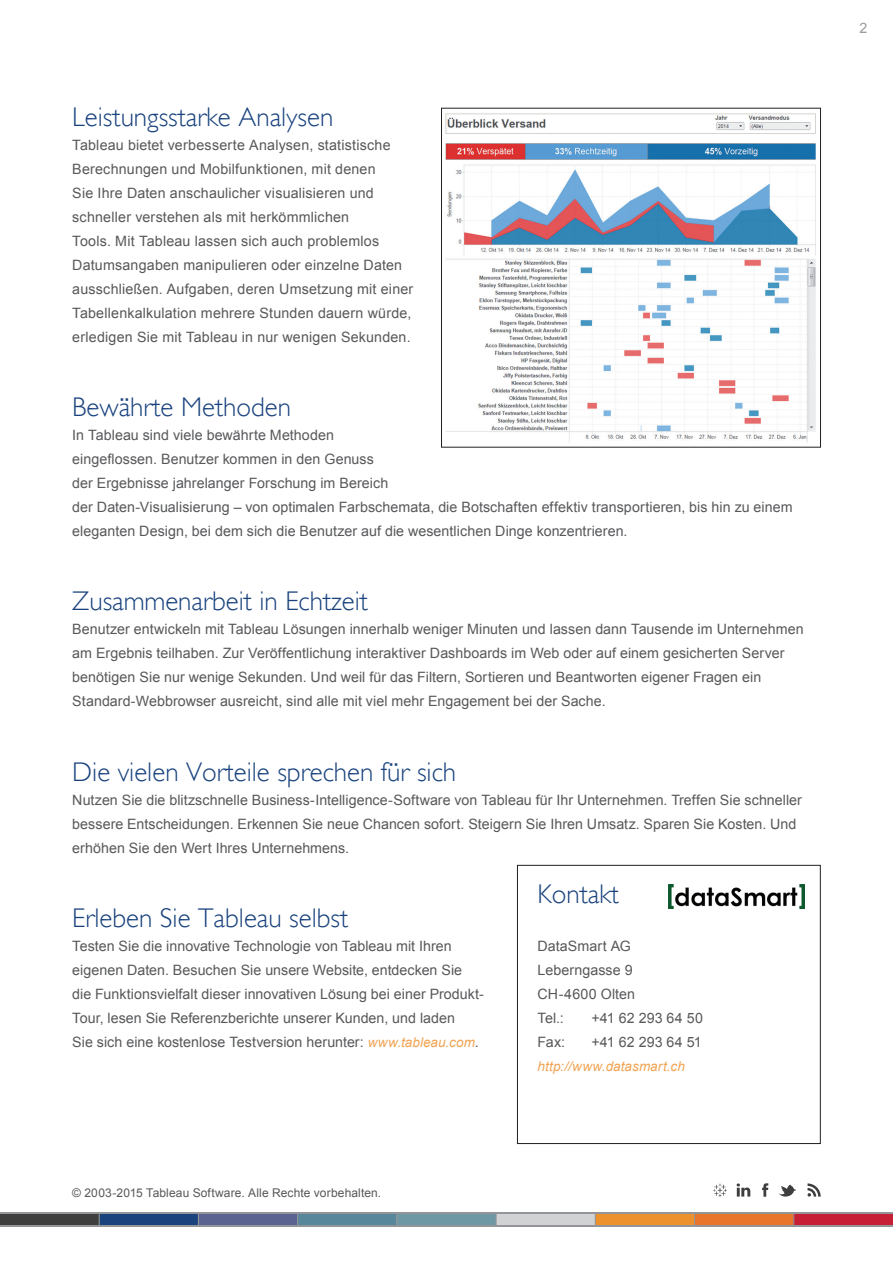
<style>
.page{position:relative;width:893px;height:1263px;background:#fff}
.page>*{position:absolute;margin:0;border:0;box-sizing:border-box;transform-origin:0 0}
.t1{font:300 27px "Gill Sans";color:#1a437e}
.t2{font:14.25px/24px "Arial";letter-spacing:.005em;color:#57585a}
.t3{font:14.25px "Arial";color:#9b9b9b}
.t4{font:italic 13.5px "Arial";letter-spacing:.005em;color:#f0a453}
.t5{font:12px "Arial";letter-spacing:.01em;color:#57585a}
.s1{font-style:italic;font-size:13.5px;color:#f0a453}
</style>
<div class="page">
<svg style="left:762px;top:1183px;width:6px;height:14px"></svg>
<svg style="left:737px;top:1183px;width:13px;height:13px"></svg>
<svg style="left:778px;top:1185px;width:18px;height:12px"></svg>
<svg style="left:807px;top:1183px;width:14px;height:13px"></svg>
<svg style="left:713px;top:1183px;width:14px;height:14px"></svg>
<div style="left:0;top:1213px;width:99px;height:13px;background:#3e3e3f"></div>
<div style="left:99px;top:1213px;width:99px;height:13px;background:#1a437e"></div>
<div style="left:198px;top:1213px;width:100px;height:13px;background:#5b6491"></div>
<div style="left:298px;top:1213px;width:99px;height:13px;background:#57879b"></div>
<div style="left:397px;top:1213px;width:99px;height:13px;background:#6f98a5"></div>
<div style="left:496px;top:1213px;width:99px;height:13px;background:#d1d2d4"></div>
<div style="left:595px;top:1213px;width:99px;height:13px;background:#ec912c"></div>
<div style="left:694px;top:1213px;width:100px;height:13px;background:#e9752d"></div>
<div style="left:794px;top:1213px;width:99px;height:13px;background:#c71f35"></div>
<hr style="left:0;top:1212px;width:893px;height:1px;background:#939598">
<svg style="left:99px;top:1213px;width:1px;height:13px"></svg>
<svg style="left:198px;top:1213px;width:1px;height:13px"></svg>
<svg style="left:297px;top:1213px;width:1px;height:13px"></svg>
<svg style="left:396px;top:1213px;width:1px;height:13px"></svg>
<svg style="left:496px;top:1213px;width:1px;height:13px"></svg>
<svg style="left:595px;top:1213px;width:1px;height:13px"></svg>
<svg style="left:694px;top:1213px;width:1px;height:13px"></svg>
<svg style="left:793px;top:1213px;width:1px;height:13px"></svg>
<hr style="left:0;top:1226px;width:893px;height:1px;background:#939598">
<div style="left:517px;top:865px;width:304px;height:279px;border:1px solid #231f20"></div>
<img style="left:668px;top:884px;width:137px;height:25px">
<img style="left:445px;top:113px;width:371px;height:330px">
<div style="left:441px;top:108px;width:380px;height:339px;border:1px solid #231f20"></div>
<h1 class="t1" style="left:72px;top:101px;width:262px">Leistungsstarke Analysen</h1>
<p class="t2" style="left:72px;top:132px;width:343px">Tableau bietet verbesserte Analysen, statistische Berechnungen und Mobilfunktionen, mit denen<br>Sie Ihre Daten anschaulicher visualisieren und schneller verstehen als mit herkömmlichen<br>Tools. Mit Tableau lassen sich auch problemlos Datumsangaben manipulieren oder einzelne Daten ausschließen. Aufgaben, deren Umsetzung mit einer Tabellenkalkulation mehrere Stunden dauern würde, erledigen Sie mit Tableau in nur wenigen Sekunden.</p>
<h1 class="t1" style="left:72px;top:391px;width:220px">Bewährte Methoden</h1>
<p class="t2" style="left:72px;top:423px;width:722px">In Tableau sind viele bewährte Methoden<br>eingeflossen. Benutzer kommen in den Genuss<br>der Ergebnisse jahrelanger Forschung im Bereich<br>der Daten-Visualisierung – von optimalen Farbschemata, die Botschaften effektiv transportieren, bis hin zu einem eleganten Design, bei dem sich die Benutzer auf die wesentlichen Dinge konzentrieren.</p>
<h1 class="t1" style="left:72px;top:585px;width:297px">Zusammenarbeit in Echtzeit</h1>
<p class="t2" style="left:72px;top:617px;width:733px">Benutzer entwickeln mit Tableau Lösungen innerhalb weniger Minuten und lassen dann Tausende im Unternehmen am Ergebnis teilhaben. Zur Veröffentlichung interaktiver Dashboards im Web oder auf einem gesicherten Server benötigen Sie nur wenige Sekunden. Und weil für das Filtern, Sortieren und Beantworten eigener Fragen ein Standard-Webbrowser ausreicht, sind alle mit viel mehr Engagement bei der Sache.</p>
<h1 class="t1" style="left:72px;top:756px;width:385px">Die vielen Vorteile sprechen für sich</h1>
<p class="t2" style="left:72px;top:788px;width:731px">Nutzen Sie die blitzschnelle Business-Intelligence-Software von Tableau für Ihr Unternehmen. Treffen Sie schneller bessere Entscheidungen. Erkennen Sie neue Chancen sofort. Steigern Sie Ihren Umsatz. Sparen Sie Kosten. Und erhöhen Sie den Wert Ihres Unternehmens.</p>
<h1 class="t1" style="left:72px;top:902px;width:277px">Erleben Sie Tableau selbst</h1>
<p class="t2" style="left:72px;top:934px;width:413px">Testen Sie die innovative Technologie von Tableau mit Ihren eigenen Daten. Besuchen Sie unsere Website, entdecken Sie die Funktionsvielfalt dieser innovativen Lösung bei einer Produkt-Tour, lesen Sie Referenzberichte unserer Kunden, und laden<br>Sie sich eine kostenlose Testversion herunter: <span class="s1">www.tableau.com</span>.</p>
<p class="t5" style="left:72px;top:1184px;width:311px">© 2003-2015 Tableau Software. Alle Rechte vorbehalten.</p>
<h1 class="t1" style="left:537px;top:878px;width:83px">Kontakt</h1>
<p class="t2" style="left:537px;top:934px;width:99px">DataSmart AG<br>Leberngasse 9<br>CH-4600 Olten<br>Tel.:</p>
<p class="t2" style="left:591px;top:1006px;width:113px">+41 62 293 64 50</p>
<p class="t2" style="left:537px;top:1030px;width:29px">Fax:</p>
<p class="t2" style="left:591px;top:1030px;width:112px">+41 62 293 64 51</p>
<p class="t4" style="left:537px;top:1058px;width:149px">http://www.datasmart.ch</p>
<p class="t3" style="left:859px;top:18px;width:9px">2</p>
</div>
